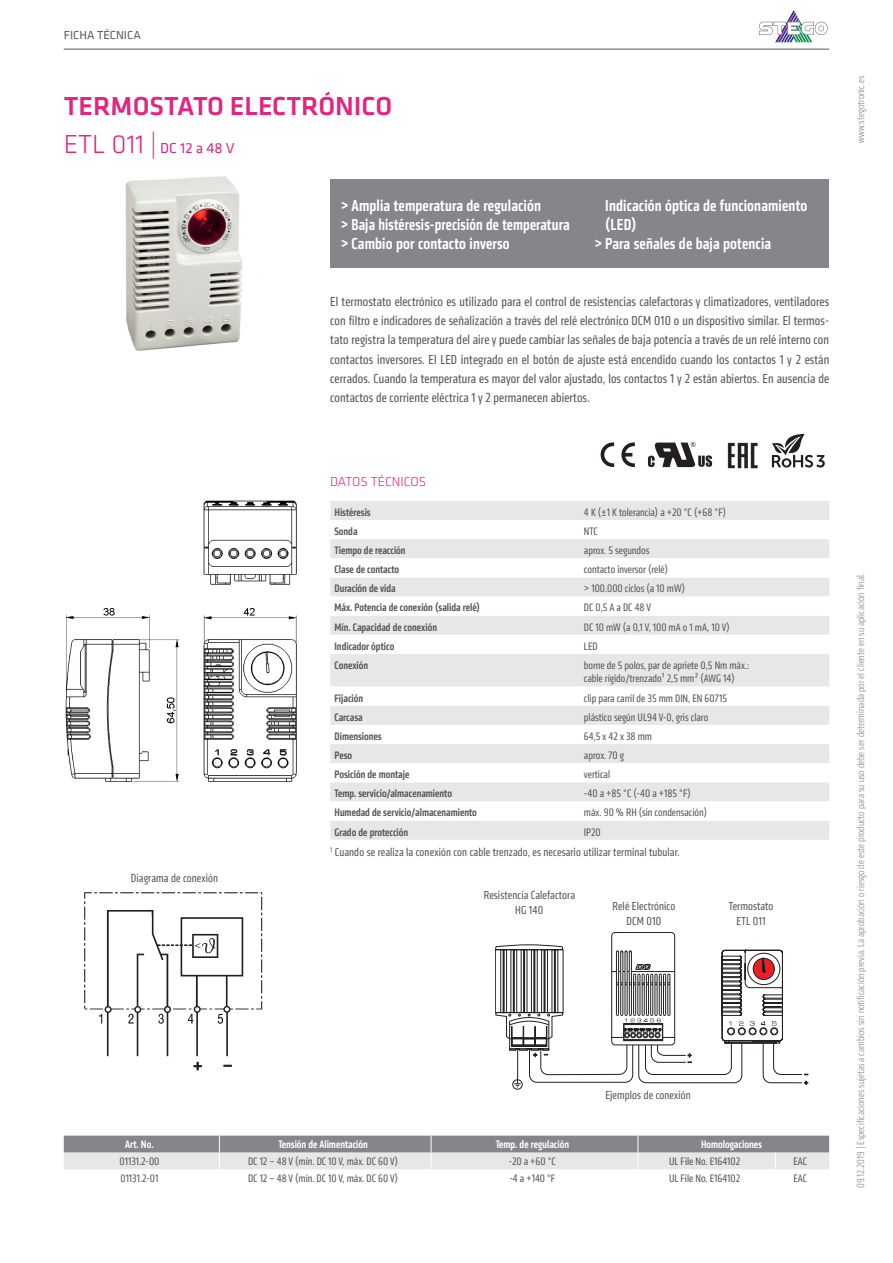
<style>
.page{position:relative;width:893px;height:1263px;background:#fff}
.page>*{position:absolute;margin:0;border:0;box-sizing:border-box;transform-origin:0 0}
.t1{font:500 27px "Klavika";color:#e32482}
.t2{font:500 condensed 16.5px/19.2px "Klavika";letter-spacing:.01em;color:#fff}
.t3{font:15px "Klavika";color:#e32482}
.t4{font:condensed 13.5px/19.2px "Klavika";letter-spacing:.01em;color:#57585a;text-align:justify}
.t5{font:300 13.5px "Klavika";color:#e32482}
.t6{font:condensed 12px/15px "Klavika";letter-spacing:.01em;color:#57585a;text-align:center}
.t7{font:12px "Klavika";color:#57585a}
.t8{font:500 12px "Klavika";color:#57585a}
.t9{font:condensed 11.25px/13.5px "Klavika";color:#57585a}
.t10{font:500 condensed 11.25px "Klavika";color:#57585a}
.t11{font:500 condensed 11.25px "Klavika";color:#fff}
.t12{font:300 condensed 10.5px "Klavika";letter-spacing:.01em;color:#848689}
.s1{font-weight:500;color:#e32482}
.s2{font-weight:300;font-size:27px}
</style>
<div class="page">
<hr style="left:64px;top:49px;width:765px;height:1px;background:#57585a">
<div style="left:512px;top:1079px;width:11px;height:11px;border:1px solid #231f20;border-radius:50%"></div>
<svg style="left:495px;top:932px;width:313px;height:155px"></svg>
<svg style="left:621px;top:442px;width:14px;height:25px"></svg>
<svg style="left:601px;top:442px;width:13px;height:25px"></svg>
<svg style="left:648px;top:442px;width:64px;height:25px"></svg>
<img style="left:727px;top:442px;width:31px;height:27px">
<svg style="left:772px;top:434px;width:53px;height:34px"></svg>
<img style="left:84px;top:892px;width:179px;height:179px">
<img style="left:125px;top:176px;width:117px;height:175px">
<img style="left:65px;top:500px;width:232px;height:282px">
<div style="left:330px;top:501px;width:499px;height:339px;background:#e6e7e9"></div>
<svg style="left:330px;top:520px;width:499px;height:300px"></svg>
<div style="left:330px;top:180px;width:499px;height:88px;background:#848689"></div>
<svg style="left:64px;top:1135px;width:765px;height:35px;background:#b8b9bc"></svg>
<svg style="left:775px;top:42px;width:38px;height:1px"></svg>
<svg style="left:759px;top:10px;width:69px;height:32px"></svg>
<p class="t7" style="left:64px;top:27px;width:141px">FICHA TÉCNICA <span class="s1">COMPAÑÍA</span></p>
<p class="t8" style="left:64px;top:26px;width:13px">76</p>
<h1 class="t1" style="left:64px;top:88px;width:330px">TERMOSTATO ELECTRÓNICO</h1>
<p class="t3" style="left:64px;top:138px;width:172px"><span class="s2">ETL 011 |</span> DC 12 a 48 V</p>
<p class="t2" style="left:341px;top:195px;width:230px">&gt; Amplia temperatura de regulación<br>&gt; Baja histéresis-precisión de temperatura &gt; Cambio por contacto inverso</p>
<p class="t2" style="left:605px;top:195px;width:204px">Indicación óptica de funcionamiento</p>
<p class="t2" style="left:605px;top:215px;width:33px">(LED)</p>
<p class="t2" style="left:595px;top:234px;width:178px">&gt; Para señales de baja potencia</p>
<p class="t4" style="left:330px;top:292px;width:500px">El termostato electrónico es utilizado para el control de resistencias calefactoras y climatizadores, ventiladores con filtro e indicadores de señalización a través del relé electrónico DCM 010 o un dispositivo similar. El termos&shy;tato registra la temperatura del aire y puede cambiar las señales de baja potencia a través de un relé interno con contactos inversores. El LED integrado en el botón de ajuste está encendido cuando los contactos 1 y 2 están cerrados. Cuando la temperatura es mayor del valor ajustado, los contactos 1 y 2 están abiertos. En ausencia de contactos de corriente eléctrica 1 y 2 permanecen abiertos.</p>
<p class="t12" style="left:855px;top:143px;width:68px;rotate:-90deg">www.stegotronic.es</p>
<p class="t6" style="left:131px;top:871px;width:89px">Diagrama de conexión</p>
<p class="t5" style="left:330px;top:474px;width:97px">DATOS TÉCNICOS</p>
<p class="t10" style="left:334px;top:505px;width:38px">Histéresis</p>
<p class="t9" style="left:584px;top:505px;width:144px">4 K (±1 K tolerancia) a +20 °C (+68 °F)</p>
<p class="t10" style="left:334px;top:524px;width:25px">Sonda</p>
<p class="t9" style="left:584px;top:525px;width:15px">NTC</p>
<p class="t10" style="left:334px;top:543px;width:73px">Tiempo de reacción</p>
<p class="t9" style="left:584px;top:544px;width:67px">aprox. 5 segundos</p>
<p class="t10" style="left:334px;top:562px;width:66px">Clase de contacto</p>
<p class="t9" style="left:584px;top:563px;width:86px">contacto inversor (relé)</p>
<p class="t10" style="left:334px;top:581px;width:63px">Duración de vida</p>
<p class="t9" style="left:584px;top:582px;width:103px">&gt; 100.000 ciclos (a 10 mW)</p>
<p class="t10" style="left:334px;top:601px;width:147px">Máx. Potencia de conexión (salida relé)</p>
<p class="t9" style="left:584px;top:601px;width:69px">DC 0,5 A a DC 48 V</p>
<p class="t10" style="left:334px;top:620px;width:104px">Mín. Capacidad de conexión</p>
<p class="t9" style="left:584px;top:620px;width:147px">DC 10 mW (a 0,1 V, 100 mA o 1 mA, 10 V)</p>
<p class="t10" style="left:334px;top:639px;width:61px">Indicador óptico</p>
<p class="t9" style="left:584px;top:639px;width:15px">LED</p>
<p class="t10" style="left:334px;top:658px;width:35px">Conexión</p>
<p class="t9" style="left:584px;top:658px;width:167px">borne de 5 polos, par de apriete 0,5 Nm máx.: cable rígido/trenzado¹ 2,5 mm² (AWG 14)</p>
<p class="t10" style="left:334px;top:691px;width:30px">Fijación</p>
<p class="t9" style="left:584px;top:691px;width:145px">clip para carril de 35 mm DIN, EN 60715</p>
<p class="t10" style="left:334px;top:710px;width:30px">Carcasa</p>
<p class="t9" style="left:584px;top:710px;width:126px">plástico según UL94 V-0, gris claro</p>
<p class="t10" style="left:334px;top:729px;width:49px">Dimensiones</p>
<p class="t9" style="left:584px;top:729px;width:70px">64,5 x 42 x 38 mm</p>
<p class="t10" style="left:334px;top:748px;width:19px">Peso</p>
<p class="t9" style="left:584px;top:749px;width:42px">aprox. 70 g</p>
<p class="t10" style="left:334px;top:767px;width:76px">Posición de montaje</p>
<p class="t9" style="left:584px;top:768px;width:28px">vertical</p>
<p class="t10" style="left:334px;top:786px;width:119px">Temp. servicio/almacenamiento</p>
<p class="t9" style="left:584px;top:787px;width:108px">-40 a +85 °C (-40 a +185 °F)</p>
<p class="t10" style="left:334px;top:805px;width:144px">Humedad de servicio/almacenamiento</p>
<p class="t9" style="left:584px;top:806px;width:125px">máx. 90 % RH (sin condensación)</p>
<p class="t10" style="left:334px;top:825px;width:75px">Grado de protección</p>
<p class="t9" style="left:584px;top:825px;width:18px">IP20</p>
<p class="t6" style="left:330px;top:845px;width:351px"><sup>1</sup> Cuando se realiza la conexión con cable trenzado, es necesario utilizar terminal tubular.</p>
<p class="t6" style="left:484px;top:888px;width:93px">Resistencia Calefactora<br>HG 140</p>
<p class="t6" style="left:612px;top:898px;width:64px">Relé Electrónico<br>DCM 010</p>
<p class="t6" style="left:729px;top:898px;width:46px">Termostato<br>ETL 011</p>
<p class="t6" style="left:605px;top:1087px;width:87px">Ejemplos de conexión</p>
<p class="t11" style="left:125px;top:1137px;width:30px">Art. No.</p>
<p class="t11" style="left:278px;top:1137px;width:91px">Tensión de Alimentación</p>
<p class="t11" style="left:496px;top:1137px;width:75px">Temp. de regulación</p>
<p class="t11" style="left:701px;top:1137px;width:62px">Homologaciones</p>
<p class="t9" style="left:120px;top:1155px;width:41px">01131.2-00</p>
<p class="t9" style="left:248px;top:1155px;width:152px">DC 12 – 48 V (mín. DC 10 V, máx. DC 60 V)</p>
<p class="t9" style="left:509px;top:1155px;width:49px">-20 a +60 °C</p>
<p class="t9" style="left:669px;top:1155px;width:73px">UL File No. E164102</p>
<p class="t9" style="left:793px;top:1155px;width:15px">EAC</p>
<p class="t9" style="left:121px;top:1172px;width:39px">01131.2-01</p>
<p class="t9" style="left:248px;top:1172px;width:152px">DC 12 – 48 V (mín. DC 10 V, máx. DC 60 V)</p>
<p class="t9" style="left:509px;top:1172px;width:47px">-4 a +140 °F</p>
<p class="t9" style="left:669px;top:1172px;width:73px">UL File No. E164102</p>
<p class="t9" style="left:793px;top:1172px;width:15px">EAC</p>
<p class="t12" style="left:855px;top:1188px;width:616px;rotate:-90deg">09.12.2019 | Especificaciones sujetas a cambios sin notificación previa. La aprobación o riesgo de este producto para su uso debe ser determinada por el cliente en su aplicación final.</p>
</div>
